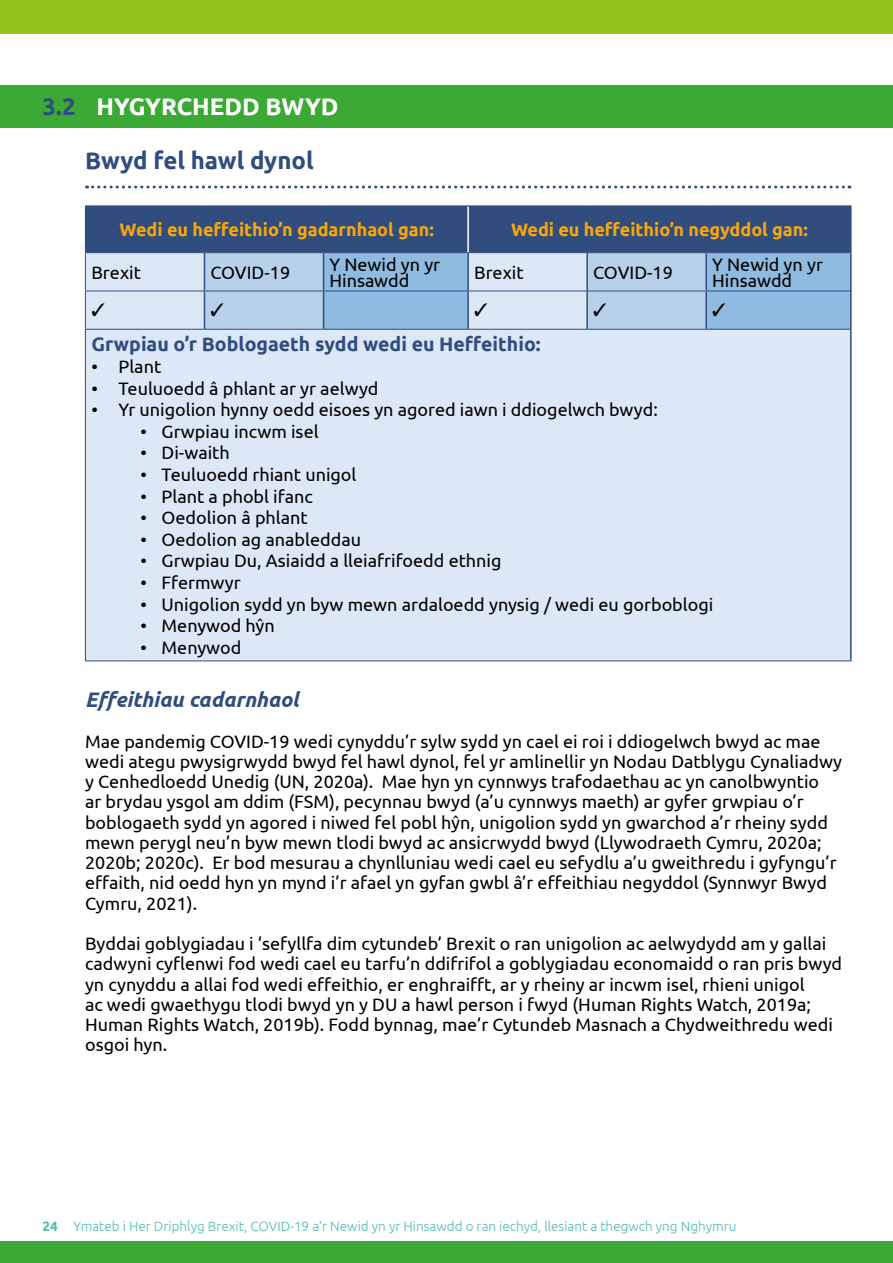
<style>
.page{position:relative;width:893px;height:1263px;background:#fff}
.page>*{position:absolute;margin:0;border:0;box-sizing:border-box;transform-origin:0 0}
.t1{font:700 24px "Ubuntu";color:#fff}
.t2{font:700 24px "Ubuntu";color:#304d7e}
.t3{font:italic 700 21px "Ubuntu";color:#304d7e}
.t4{font:700 19.5px "Ubuntu";color:#304d7e}
.t5{font:18px/20.2px "Ubuntu";color:#000}
.t6{font:700 18px "Ubuntu";color:#f7a70a}
.t7{font:300 13.5px "Ubuntu";color:#54bbab}
.s1{color:#304d7e}
.s2{font-weight:700}
</style>
<div class="page">
<div style="left:0;top:0;width:893px;height:34px;background:#95c11f"></div>
<div style="left:0;top:1242px;width:893px;height:21px;background:#3aaa35"></div>
<div style="left:86px;top:330px;width:764px;height:330px;background:#dde8f6"></div>
<hr style="left:850px;top:291px;width:2px;height:38px;background:#304d7e">
<hr style="left:850px;top:329px;width:2px;height:331px;background:#304d7e">
<hr style="left:85px;top:329px;width:119px;height:1px;background:#304d7e">
<hr style="left:85px;top:330px;width:1px;height:330px;background:#304d7e">
<hr style="left:324px;top:329px;width:144px;height:1px;background:#304d7e">
<hr style="left:587px;top:329px;width:119px;height:1px;background:#304d7e">
<hr style="left:706px;top:329px;width:144px;height:1px;background:#304d7e">
<hr style="left:85px;top:660px;width:119px;height:1px;background:#304d7e">
<hr style="left:204px;top:660px;width:120px;height:1px;background:#304d7e">
<hr style="left:324px;top:660px;width:144px;height:1px;background:#304d7e">
<hr style="left:468px;top:660px;width:119px;height:1px;background:#304d7e">
<hr style="left:587px;top:660px;width:119px;height:1px;background:#304d7e">
<hr style="left:706px;top:660px;width:146px;height:1px;background:#304d7e">
<hr style="left:850px;top:253px;width:2px;height:38px;background:#304d7e">
<hr style="left:468px;top:329px;width:119px;height:1px;background:#304d7e">
<hr style="left:204px;top:329px;width:120px;height:1px;background:#304d7e">
<hr style="left:850px;top:206px;width:2px;height:47px;background:#304d7e">
<svg style="left:87px;top:186px;width:763px;height:3px"></svg>
<div style="left:0;top:85px;width:893px;height:43px;background:#3aaa35"></div>
<svg style="left:85px;top:206px;width:766px;height:123px"></svg>
<h1 class="t1" style="left:43px;top:92px;width:298px"><span class="s1">3.2</span> HYGYRCHEDD BWYD</h1>
<h1 class="t2" style="left:85px;top:145px;width:230px">Bwyd fel hawl dynol</h1>
<p class="t6" style="left:120px;top:219px;width:316px">Wedi eu heffeithio’n gadarnhaol gan:</p>
<p class="t6" style="left:511px;top:219px;width:298px">Wedi eu heffeithio’n negyddol gan:</p>
<p class="t5" style="left:91px;top:262px;width:51px">Brexit</p>
<p class="t5" style="left:210px;top:262px;width:81px">COVID-19</p>
<p class="t5" style="left:330px;top:255px;width:112px;line-height:16.5px">Y Newid yn yr<br>Hinsawdd</p>
<p class="t5" style="left:474px;top:262px;width:51px">Brexit</p>
<p class="t5" style="left:593px;top:262px;width:81px">COVID-19</p>
<p class="t5" style="left:712px;top:255px;width:112px;line-height:16.5px">Y Newid yn yr<br>Hinsawdd</p>
<p class="t4" style="left:91px;top:333px;width:451px">Grwpiau o’r Boblogaeth sydd wedi eu Heffeithio:</p>
<p class="t5" style="left:91px;top:356px;width:71px">• Plant</p>
<p class="t5" style="left:91px;top:378px;width:289px">• Teuluoedd â phlant ar yr aelwyd</p>
<p class="t5" style="left:91px;top:399px;width:568px">• Yr unigolion hynny oedd eisoes yn agored iawn i ddiogelwch bwyd:</p>
<p class="t5" style="left:140px;top:421px;width:180px">• Grwpiau incwm isel</p>
<p class="t5" style="left:140px;top:442px;width:91px">• Di-waith</p>
<p class="t5" style="left:140px;top:464px;width:218px">• Teuluoedd rhiant unigol</p>
<p class="t5" style="left:140px;top:486px;width:174px">• Plant a phobl ifanc</p>
<p class="t5" style="left:140px;top:507px;width:169px">• Oedolion â phlant</p>
<p class="t5" style="left:140px;top:529px;width:222px">• Oedolion ag anableddau</p>
<p class="t5" style="left:140px;top:550px;width:363px">• Grwpiau Du, Asiaidd a lleiafrifoedd ethnig</p>
<p class="t5" style="left:140px;top:572px;width:102px">• Ffermwyr</p>
<p class="t5" style="left:140px;top:594px;width:575px">• Unigolion sydd yn byw mewn ardaloedd ynysig / wedi eu gorboblogi</p>
<p class="t5" style="left:140px;top:615px;width:136px">• Menywod hŷn</p>
<p class="t5" style="left:140px;top:637px;width:102px">• Menywod</p>
<p class="t3" style="left:85px;top:687px;width:215px">Effeithiau cadarnhaol</p>
<p class="t5" style="left:85px;top:730px;width:759px">Mae pandemig COVID-19 wedi cynyddu’r sylw sydd yn cael ei roi i ddiogelwch bwyd ac mae wedi ategu pwysigrwydd bwyd fel hawl dynol, fel yr amlinellir yn Nodau Datblygu Cynaliadwy y Cenhedloedd Unedig (UN, 2020a). Mae hyn yn cynnwys trafodaethau ac yn canolbwyntio<br>ar brydau ysgol am ddim (FSM), pecynnau bwyd (a’u cynnwys maeth) ar gyfer grwpiau o’r boblogaeth sydd yn agored i niwed fel pobl hŷn, unigolion sydd yn gwarchod a’r rheiny sydd mewn perygl neu’n byw mewn tlodi bwyd ac ansicrwydd bwyd (Llywodraeth Cymru, 2020a; 2020b; 2020c). Er bod mesurau a chynlluniau wedi cael eu sefydlu a’u gweithredu i gyfyngu’r effaith, nid oedd hyn yn mynd i’r afael yn gyfan gwbl â’r effeithiau negyddol (Synnwyr Bwyd Cymru, 2021).</p>
<p class="t5" style="left:85px;top:933px;width:759px">Byddai goblygiadau i ‘sefyllfa dim cytundeb’ Brexit o ran unigolion ac aelwydydd am y gallai cadwyni cyflenwi fod wedi cael eu tarfu’n ddifrifol a goblygiadau economaidd o ran pris bwyd yn cynyddu a allai fod wedi effeithio, er enghraifft, ar y rheiny ar incwm isel, rhieni unigol<br>ac wedi gwaethygu tlodi bwyd yn y DU a hawl person i fwyd (Human Rights Watch, 2019a; Human Rights Watch, 2019b). Fodd bynnag, mae’r Cytundeb Masnach a Chydweithredu wedi osgoi hyn.</p>
<p class="t7" style="left:43px;top:1218px;width:695px"><span class="s2">24</span> Ymateb i Her Driphlyg Brexit, COVID-19 a’r Newid yn yr Hinsawdd o ran iechyd, llesiant a thegwch yng Nghymru</p>
</div>
